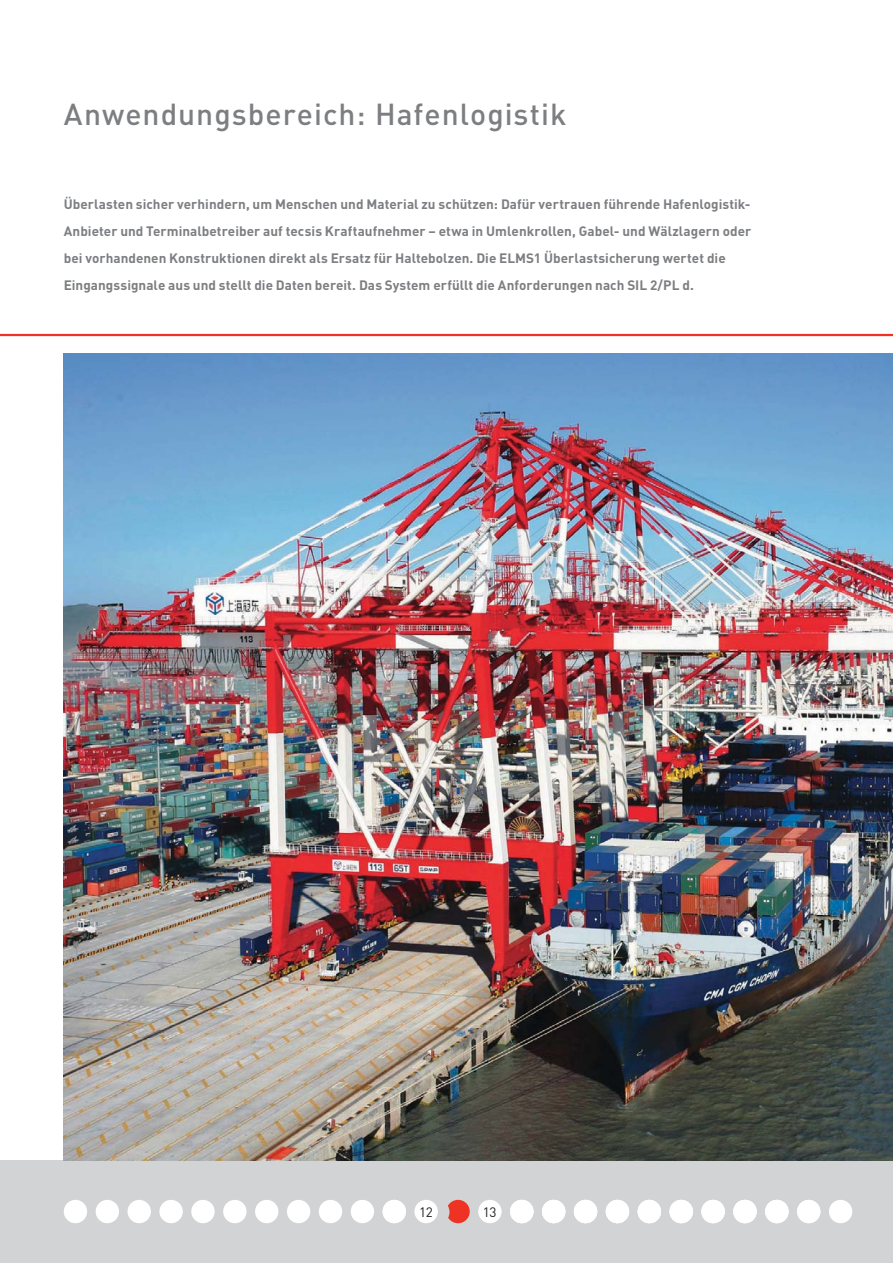
<style>
.page{position:relative;width:893px;height:1263px;background:#fff}
.page>*{position:absolute;margin:0;border:0;box-sizing:border-box;transform-origin:0 0}
.t1{font:500 30px "DIN";letter-spacing:.035em;color:#7c7e81}
.t2{font:700 13.5px/27px "DIN";color:#7c7e81}
.t3{font:13.5px "DIN";color:#231f20}
</style>
<div class="page">
<div style="left:0;top:1161px;width:893px;height:102px;background:#d1d3d4"></div>
<div style="left:478px;top:1200px;width:24px;height:23px;background:#fff;border-radius:50%"></div>
<svg style="left:448px;top:1200px;width:22px;height:23px"></svg>
<div style="left:351px;top:1200px;width:23px;height:23px;background:#fff;border-radius:50%"></div>
<div style="left:383px;top:1200px;width:23px;height:23px;background:#fff;border-radius:50%"></div>
<div style="left:414px;top:1200px;width:24px;height:23px;background:#fff;border-radius:50%"></div>
<div style="left:287px;top:1200px;width:23px;height:23px;background:#fff;border-radius:50%"></div>
<div style="left:319px;top:1200px;width:23px;height:23px;background:#fff;border-radius:50%"></div>
<div style="left:159px;top:1200px;width:24px;height:23px;background:#fff;border-radius:50%"></div>
<div style="left:191px;top:1200px;width:24px;height:23px;background:#fff;border-radius:50%"></div>
<div style="left:223px;top:1200px;width:24px;height:23px;background:#fff;border-radius:50%"></div>
<div style="left:255px;top:1200px;width:23px;height:23px;background:#fff;border-radius:50%"></div>
<div style="left:64px;top:1200px;width:23px;height:23px;background:#fff;border-radius:50%"></div>
<div style="left:96px;top:1200px;width:23px;height:23px;background:#fff;border-radius:50%"></div>
<div style="left:128px;top:1200px;width:23px;height:23px;background:#fff;border-radius:50%"></div>
<div style="left:510px;top:1200px;width:23px;height:23px;background:#fff;border-radius:50%"></div>
<div style="left:542px;top:1200px;width:23px;height:23px;background:#fff;border-radius:50%"></div>
<div style="left:574px;top:1200px;width:23px;height:23px;background:#fff;border-radius:50%"></div>
<div style="left:606px;top:1200px;width:23px;height:23px;background:#fff;border-radius:50%"></div>
<div style="left:638px;top:1200px;width:23px;height:23px;background:#fff;border-radius:50%"></div>
<div style="left:669px;top:1200px;width:24px;height:23px;background:#fff;border-radius:50%"></div>
<div style="left:701px;top:1200px;width:24px;height:23px;background:#fff;border-radius:50%"></div>
<div style="left:733px;top:1200px;width:24px;height:23px;background:#fff;border-radius:50%"></div>
<div style="left:765px;top:1200px;width:23px;height:23px;background:#fff;border-radius:50%"></div>
<div style="left:797px;top:1200px;width:23px;height:23px;background:#fff;border-radius:50%"></div>
<div style="left:829px;top:1200px;width:23px;height:23px;background:#fff;border-radius:50%"></div>
<img style="left:64px;top:353px;width:829px;height:808px">
<hr style="left:0;top:334px;width:893px;height:2px;background:#ee3224">
<h1 class="t1" style="left:64px;top:104px;width:504px">Anwendungsbereich: Hafenlogistik</h1>
<p class="t2" style="left:64px;top:192px;width:689px">Überlasten sicher verhindern, um Menschen und Material zu schützen: Dafür vertrauen führende Hafenlogistik-Anbieter und Terminalbetreiber auf tecsis Kraftaufnehmer – etwa in Umlenkrollen, Gabel- und Wälzlagern oder bei vorhandenen Konstruktionen direkt als Ersatz für Haltebolzen. Die ELMS1 Überlastsicherung wertet die Eingangssignale aus und stellt die Daten bereit. Das System erfüllt die Anforderungen nach SIL 2/PL d.</p>
<p class="t3" style="left:419px;top:1207px;width:15px">12</p>
<p class="t3" style="left:483px;top:1207px;width:15px">13</p>
</div>
